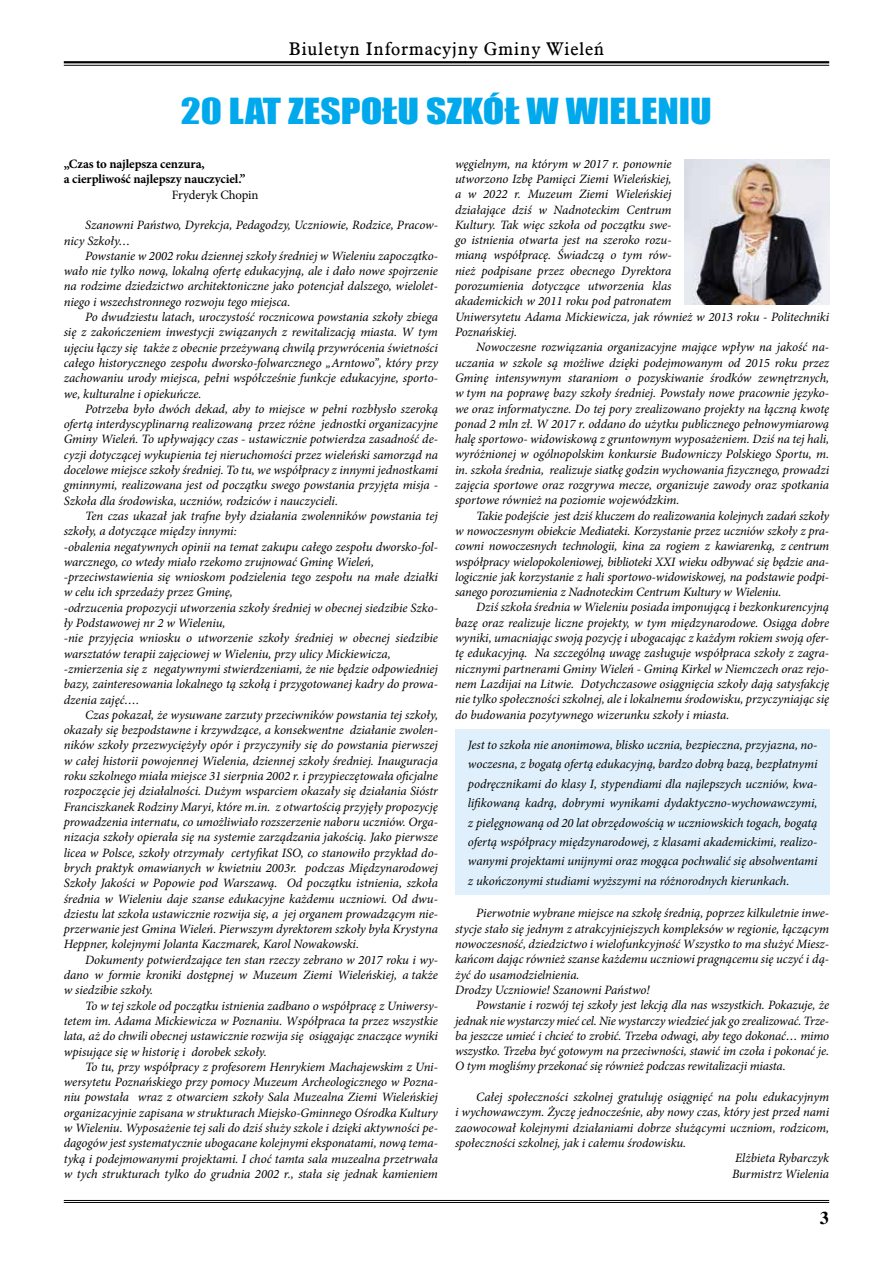
<style>
.page{position:relative;width:893px;height:1263px;background:#fff}
.page>*{position:absolute;margin:0;border:0;box-sizing:border-box;transform-origin:0 0}
.t1{font:33px "Impact";color:#00a8ec;scale:1.2 1}
.t2{font:18px "Aldine 721 EU";letter-spacing:.04em;color:#000}
.t3{font:700 18px "Dutch 801 EU";color:#000}
.t4{font:italic 12.75px/15.3px "Minion Pro";letter-spacing:-.005em;color:#000;text-align:justify}
.t5{font:700 12.75px/15.3px "Minion Pro";letter-spacing:-.01em;color:#000}
.t6{font:12.75px "Minion Pro";letter-spacing:-.01em;color:#000}
</style>
<div class="page">
<hr style="left:64px;top:1200px;width:765px;height:1px;background:#000">
<hr style="left:64px;top:1202px;width:765px;height:1px;background:#000">
<hr style="left:64px;top:61px;width:765px;height:2px;background:#000">
<hr style="left:64px;top:65px;width:765px;height:1px;background:#000">
<img style="left:684px;top:159px;width:145px;height:145px">
<div style="left:455px;top:730px;width:374px;height:165px;background:#dff0fc"></div>
<h2 class="t2" style="left:289px;top:38px;width:317px">Biuletyn Informacyjny Gminy Wieleń</h2>
<h1 class="t1" style="left:181px;top:85px;width:444px">20 LAT ZESPOŁU SZKÓŁ W WIELENIU</h1>
<p class="t5" style="left:64px;top:156px;width:183px">„Czas to najlepsza cenzura,<br>a cierpliwość najlepszy nauczyciel.”</p>
<p class="t6" style="left:172px;top:186px;width:88px">Fryderyk Chopin</p>
<p class="t4" style="left:64px;top:217px;width:376px;text-indent:21px">Szanowni Państwo, Dyrekcja, Pedagodzy, Uczniowie, Rodzice, Pracow&shy;nicy Szkoły…</p>
<p class="t4" style="left:64px;top:248px;width:376px;text-indent:21px">Powstanie w 2002 roku dziennej szkoły średniej w Wieleniu zapoczątko&shy;wało nie tylko nową, lokalną ofertę edukacyjną, ale i dało nowe spojrzenie na rodzime dziedzictwo architektoniczne jako potencjał dalszego, wielolet&shy;niego i wszechstronnego rozwoju tego miejsca.</p>
<p class="t4" style="left:64px;top:309px;width:376px;text-indent:21px">Po dwudziestu latach, uroczystość rocznicowa powstania szkoły zbiega się z zakończeniem inwestycji związanych z rewitalizacją miasta. W tym ujęciu łączy się także z obecnie przeżywaną chwilą przywrócenia świetności całego historycznego zespołu dworsko-folwarcznego „Arntowo”, który przy zachowaniu urody miejsca, pełni współcześnie funkcje edukacyjne, sporto&shy;we, kulturalne i opiekuńcze.</p>
<p class="t4" style="left:64px;top:401px;width:376px;text-indent:21px">Potrzeba było dwóch dekad, aby to miejsce w pełni rozbłysło szeroką ofertą interdyscyplinarną realizowaną przez różne jednostki organizacyjne Gminy Wieleń. To upływający czas - ustawicznie potwierdza zasadność de&shy;cyzji dotyczącej wykupienia tej nieruchomości przez wieleński samorząd na docelowe miejsce szkoły średniej. To tu, we współpracy z innymi jednostkami gminnymi, realizowana jest od początku swego powstania przyjęta misja - Szkoła dla środowiska, uczniów, rodziców i nauczycieli.</p>
<p class="t4" style="left:64px;top:508px;width:376px;text-align:left;text-indent:21px">Ten czas ukazał jak trafne były działania zwolenników powstania tej szkoły, a dotyczące między innymi:<br>-obalenia negatywnych opinii na temat zakupu całego zespołu dworsko-fol&shy;warcznego, co wtedy miało rzekomo zrujnować Gminę Wieleń, -przeciwstawienia się wnioskom podzielenia tego zespołu na małe działki w celu ich sprzedaży przez Gminę,<br>-odrzucenia propozycji utworzenia szkoły średniej w obecnej siedzibie Szko&shy;ły Podstawowej nr 2 w Wieleniu,<br>-nie przyjęcia wniosku o utworzenie szkoły średniej w obecnej siedzibie warsztatów terapii zajęciowej w Wieleniu, przy ulicy Mickiewicza, -zmierzenia się z negatywnymi stwierdzeniami, że nie będzie odpowiedniej bazy, zainteresowania lokalnego tą szkołą i przygotowanej kadry do prowa&shy;dzenia zajęć….</p>
<p class="t4" style="left:64px;top:707px;width:376px;text-indent:21px">Czas pokazał, że wysuwane zarzuty przeciwników powstania tej szkoły, okazały się bezpodstawne i krzywdzące, a konsekwentne działanie zwolen&shy;ników szkoły przezwyciężyły opór i przyczyniły się do powstania pierwszej w całej historii powojennej Wielenia, dziennej szkoły średniej. Inauguracja roku szkolnego miała miejsce 31 sierpnia 2002 r. i przypieczętowała oficjalne rozpoczęcie jej działalności. Dużym wsparciem okazały się działania Sióstr Franciszkanek Rodziny Maryi, które m.in. z otwartością przyjęły propozycję prowadzenia internatu, co umożliwiało rozszerzenie naboru uczniów. Orga&shy;nizacja szkoły opierała się na systemie zarządzania jakością. Jako pierwsze licea w Polsce, szkoły otrzymały certyfikat ISO, co stanowiło przykład do&shy;brych praktyk omawianych w kwietniu 2003r. podczas Międzynarodowej Szkoły Jakości w Popowie pod Warszawą. Od początku istnienia, szkoła średnia w Wieleniu daje szanse edukacyjne każdemu uczniowi. Od dwu&shy;dziestu lat szkoła ustawicznie rozwija się, a jej organem prowadzącym nie&shy;przerwanie jest Gmina Wieleń. Pierwszym dyrektorem szkoły była Krystyna Heppner, kolejnymi Jolanta Kaczmarek, Karol Nowakowski.</p>
<p class="t4" style="left:64px;top:952px;width:376px;text-indent:21px">Dokumenty potwierdzające ten stan rzeczy zebrano w 2017 roku i wy&shy;dano w formie kroniki dostępnej w Muzeum Ziemi Wieleńskiej, a także w siedzibie szkoły.</p>
<p class="t4" style="left:64px;top:998px;width:376px;text-indent:21px">To w tej szkole od początku istnienia zadbano o współpracę z Uniwersy&shy;tetem im. Adama Mickiewicza w Poznaniu. Współpraca ta przez wszystkie lata, aż do chwili obecnej ustawicznie rozwija się osiągając znaczące wyniki wpisujące się w historię i dorobek szkoły.</p>
<p class="t4" style="left:64px;top:1059px;width:376px;text-indent:21px">To tu, przy współpracy z profesorem Henrykiem Machajewskim z Uni&shy;wersytetu Poznańskiego przy pomocy Muzeum Archeologicznego w Pozna&shy;niu powstała wraz z otwarciem szkoły Sala Muzealna Ziemi Wieleńskiej organizacyjnie zapisana w strukturach Miejsko-Gminnego Ośrodka Kultury w Wieleniu. Wyposażenie tej sali do dziś służy szkole i dzięki aktywności pe&shy;dagogów jest systematycznie ubogacane kolejnymi eksponatami, nową tema&shy;tyką i podejmowanymi projektami. I choć tamta sala muzealna przetrwała w tych strukturach tylko do grudnia 2002 r., stała się jednak kamieniem</p>
<p class="t4" style="left:455px;top:156px;width:376px;text-align:left">węgielnym, na którym w 2017 r. ponownie<br>utworzono Izbę Pamięci Ziemi Wieleńskiej,<br>a w 2022 r. Muzeum Ziemi Wieleńskiej<br>działające dziś w Nadnoteckim Centrum<br>Kultury. Tak więc szkoła od początku swe-<br>go istnienia otwarta jest na szeroko rozu-<br>mianą współpracę. Świadczą o tym rów-<br>nież podpisane przez obecnego Dyrektora<br>porozumienia dotyczące utworzenia klas<br>akademickich w 2011 roku pod patronatem<br>Uniwersytetu Adama Mickiewicza, jak również w 2013 roku - Politechniki Poznańskiej.</p>
<p class="t4" style="left:455px;top:340px;width:376px;text-indent:21px">Nowoczesne rozwiązania organizacyjne mające wpływ na jakość na&shy;uczania w szkole są możliwe dzięki podejmowanym od 2015 roku przez Gminę intensywnym staraniom o pozyskiwanie środków zewnętrznych, w tym na poprawę bazy szkoły średniej. Powstały nowe pracownie języko&shy;we oraz informatyczne. Do tej pory zrealizowano projekty na łączną kwotę ponad 2 mln zł. W 2017 r. oddano do użytku publicznego pełnowymiarową halę sportowo- widowiskową z gruntownym wyposażeniem. Dziś na tej hali, wyróżnionej w ogólnopolskim konkursie Budowniczy Polskiego Sportu, m. in. szkoła średnia, realizuje siatkę godzin wychowania fizycznego, prowadzi zajęcia sportowe oraz rozgrywa mecze, organizuje zawody oraz spotkania sportowe również na poziomie wojewódzkim.</p>
<p class="t4" style="left:455px;top:508px;width:376px;text-indent:21px">Takie podejście jest dziś kluczem do realizowania kolejnych zadań szkoły w nowoczesnym obiekcie Mediateki. Korzystanie przez uczniów szkoły z pra&shy;cowni nowoczesnych technologii, kina za rogiem z kawiarenką, z centrum współpracy wielopokoleniowej, biblioteki XXI wieku odbywać się będzie ana&shy;logicznie jak korzystanie z hali sportowo-widowiskowej, na podstawie podpi&shy;sanego porozumienia z Nadnoteckim Centrum Kultury w Wieleniu.</p>
<p class="t4" style="left:455px;top:600px;width:376px;text-indent:21px">Dziś szkoła średnia w Wieleniu posiada imponującą i bezkonkurencyjną bazę oraz realizuje liczne projekty, w tym międzynarodowe. Osiąga dobre wyniki, umacniając swoją pozycję i ubogacając z każdym rokiem swoją ofer&shy;tę edukacyjną. Na szczególną uwagę zasługuje współpraca szkoły z zagra&shy;nicznymi partnerami Gminy Wieleń - Gminą Kirkel w Niemczech oraz rejo&shy;nem Lazdijai na Litwie. Dotychczasowe osiągnięcia szkoły dają satysfakcję nie tylko społeczności szkolnej, ale i lokalnemu środowisku, przyczyniając się do budowania pozytywnego wizerunku szkoły i miasta.</p>
<p class="t4" style="left:468px;top:735px;width:351px;line-height:19.4px">Jest to szkoła nie anonimowa, blisko ucznia, bezpieczna, przyjazna, no&shy;woczesna, z bogatą ofertą edukacyjną, bardzo dobrą bazą, bezpłatnymi podręcznikami do klasy I, stypendiami dla najlepszych uczniów, kwa&shy;lifikowaną kadrą, dobrymi wynikami dydaktyczno-wychowawczymi, z pielęgnowaną od 20 lat obrzędowością w uczniowskich togach, bogatą ofertą współpracy międzynarodowej, z klasami akademickimi, realizo&shy;wanymi projektami unijnymi oraz mogąca pochwalić się absolwentami z ukończonymi studiami wyższymi na różnorodnych kierunkach.</p>
<p class="t4" style="left:455px;top:906px;width:376px;text-align:left;text-indent:21px">Pierwotnie wybrane miejsce na szkołę średnią, poprzez kilkuletnie inwe&shy;stycje stało się jednym z atrakcyjniejszych kompleksów w regionie, łączącym nowoczesność, dziedzictwo i wielofunkcyjność Wszystko to ma służyć Miesz&shy;kańcom dając również szanse każdemu uczniowi pragnącemu się uczyć i dą&shy;żyć do usamodzielnienia.<br>Drodzy Uczniowie! Szanowni Państwo!</p>
<p class="t4" style="left:455px;top:997px;width:376px;text-indent:21px">Powstanie i rozwój tej szkoły jest lekcją dla nas wszystkich. Pokazuje, że jednak nie wystarczy mieć cel. Nie wystarczy wiedzieć jak go zrealizować. Trze&shy;ba jeszcze umieć i chcieć to zrobić. Trzeba odwagi, aby tego dokonać… mimo wszystko. Trzeba być gotowym na przeciwności, stawić im czoła i pokonać je.<br>O tym mogliśmy przekonać się również podczas rewitalizacji miasta.</p>
<p class="t4" style="left:476px;top:1089px;width:354px">Całej społeczności szkolnej gratuluję osiągnięć na polu edukacyjnym</p>
<p class="t4" style="left:455px;top:1105px;width:376px">i wychowawczym. Życzę jednocześnie, aby nowy czas, który jest przed nami</p>
<p class="t4" style="left:455px;top:1120px;width:376px">zaowocował kolejnymi działaniami dobrze służącymi uczniom, rodzicom,</p>
<p class="t4" style="left:455px;top:1135px;width:233px">społeczności szkolnej, jak i całemu środowisku.</p>
<p class="t4" style="left:735px;top:1150px;width:96px">Elżbieta Rybarczyk</p>
<p class="t4" style="left:732px;top:1166px;width:99px">Burmistrz Wielenia</p>
<h2 class="t3" style="left:820px;top:1207px;width:10px">3</h2>
</div>
